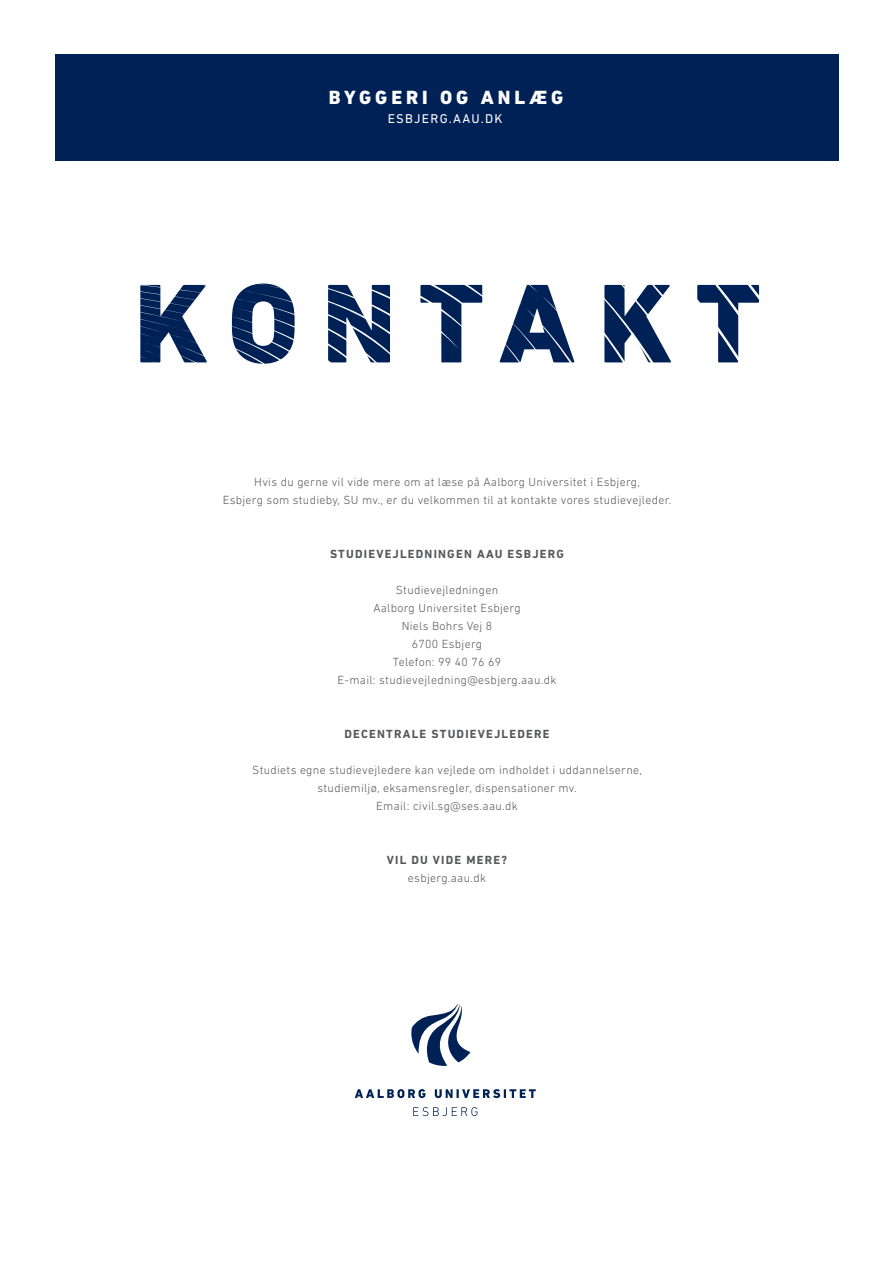
<style>
.page{position:relative;width:893px;height:1263px;background:#fff}
.page>*{position:absolute;margin:0;border:0;box-sizing:border-box;transform-origin:0 0}
.t1{font:800 114px "DIN Next LT Pro";letter-spacing:.2em;color:#002156}
.t2{font:800 19.5px "DIN Next LT Pro";letter-spacing:.2em;color:#fff}
.t3{font:12.9px "DIN Next LT Pro";letter-spacing:.1em;color:#fff}
.t4{font:300 12px/18px "DIN Next LT Pro";letter-spacing:.025em;color:#57585a;text-align:center}
.t5{font:700 12px "DIN Next LT Pro";letter-spacing:.1em;color:#57585a}
</style>
<div class="page">
<div style="left:55px;top:54px;width:784px;height:107px;background:#002156"></div>
<svg style="left:355px;top:1089px;width:70px;height:9px"></svg>
<svg style="left:435px;top:1089px;width:101px;height:9px"></svg>
<svg style="left:413px;top:1107px;width:64px;height:9px"></svg>
<svg style="left:411px;top:1003px;width:59px;height:63px"></svg>
<h2 class="t2" style="left:329px;top:86px;width:236px">BYGGERI OG ANLÆG</h2>
<p class="t3" style="left:388px;top:112px;width:116px">ESBJERG.AAU.DK</p>
<h1 class="t1" style="left:134px;top:256px;width:628px">KONTAKT</h1>
<p class="t4" style="left:223px;top:473px;width:450px">Hvis du gerne vil vide mere om at læse på Aalborg Universitet i Esbjerg,<br>Esbjerg som studieby, SU mv., er du velkommen til at kontakte vores studievejleder.</p>
<p class="t5" style="left:330px;top:547px;width:235px">STUDIEVEJLEDNINGEN AAU ESBJERG</p>
<p class="t4" style="left:338px;top:581px;width:220px">Studievejledningen<br>Aalborg Universitet Esbjerg<br>Niels Bohrs Vej 8<br>6700 Esbjerg<br>Telefon: 99 40 76 69<br>E-mail: studievejledning@esbjerg.aau.dk</p>
<p class="t5" style="left:344px;top:727px;width:207px">DECENTRALE STUDIEVEJLEDERE</p>
<p class="t4" style="left:252px;top:761px;width:391px">Studiets egne studievejledere kan vejlede om indholdet i uddannelserne, studiemiljø, eksamensregler, dispensationer mv.<br>Email: civil.sg@ses.aau.dk</p>
<p class="t5" style="left:387px;top:853px;width:122px">VIL DU VIDE MERE?</p>
<p class="t4" style="left:408px;top:869px;width:80px">esbjerg.aau.dk</p>
</div>
